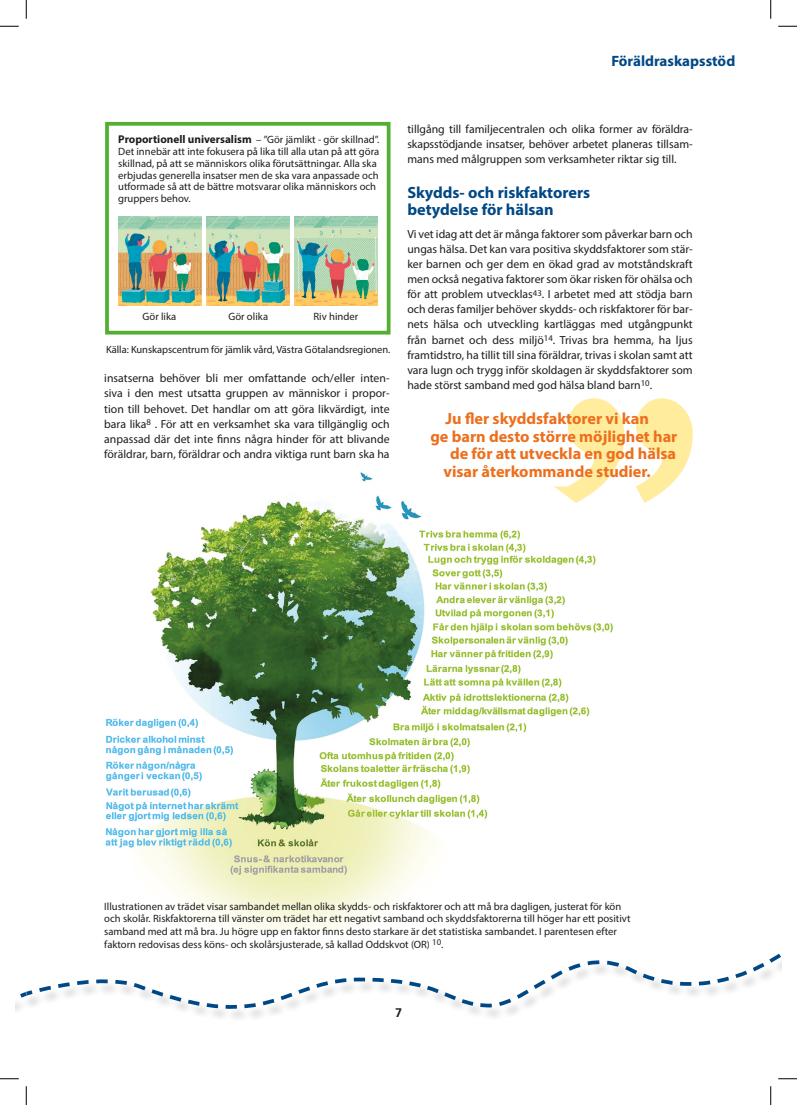
<style>
.page{position:relative;width:797px;height:1105px;background:#fff}
.page>*{position:absolute;margin:0;border:0;box-sizing:border-box;transform-origin:0 0}
.t1{font:700 16.25px "Myriad Pro";color:#ed6f1d}
.t2{font:700 16.25px/17.5px "Myriad Pro";color:#004885}
.t3{font:700 15px "Myriad Pro";color:#004885}
.t4{font:700 12.5px "Frutiger";color:#1d1d1b}
.t5{font:11.75px/15.1px "Myriad Pro";color:#1d1d1b;text-align:justify}
.t6{font:10.62px/11.9px "Myriad Pro";color:#1d1d1b}
.t7{font:10.5px "Myriad Pro";letter-spacing:-.005em;color:#1d1d1b}
.s1{font-weight:700;font-size:11.25px}
</style>
<div class="page">
<img style="left:105px;top:472px;width:508px;height:459px">
<svg style="left:554px;top:398px;width:138px;height:105px"></svg>
<svg style="left:180px;top:1009px;width:101px;height:10px"></svg>
<svg style="left:135px;top:953px;width:646px;height:56px"></svg>
<svg style="left:16px;top:979px;width:119px;height:32px"></svg>
<div style="left:105px;top:122px;width:285px;height:213px;border:4px solid #53af32"></div>
<img style="left:118px;top:216px;width:83px;height:89px">
<img style="left:206px;top:216px;width:83px;height:89px">
<img style="left:294px;top:216px;width:83px;height:89px">
<svg style="left:0;top:25px;width:19px;height:2px"></svg>
<svg style="left:778px;top:25px;width:19px;height:2px"></svg>
<svg style="left:0;top:1078px;width:19px;height:1px"></svg>
<svg style="left:778px;top:1078px;width:19px;height:1px"></svg>
<svg style="left:25px;top:0;width:2px;height:19px"></svg>
<svg style="left:25px;top:1086px;width:2px;height:19px"></svg>
<svg style="left:770px;top:0;width:1px;height:19px"></svg>
<svg style="left:770px;top:1086px;width:1px;height:19px"></svg>
<p class="t3" style="left:611px;top:51px;width:125px">Föräldraskapsstöd</p>
<p class="t6" style="left:118px;top:133px;width:262px"><span class="s1">Proportionell universalism</span> – ”Gör jämlikt - gör skillnad”.<br>Det innebär att inte fokusera på lika till alla utan på att göra skillnad, på att se människors olika förutsättningar. Alla ska erbjudas generella insatser men de ska vara anpassade och utformade så att de bättre motsvarar olika människors och gruppers behov.</p>
<p class="t6" style="left:143px;top:310px;width:35px">Gör lika</p>
<p class="t6" style="left:228px;top:310px;width:41px">Gör olika</p>
<p class="t6" style="left:313px;top:310px;width:46px">Riv hinder</p>
<p class="t7" style="left:106px;top:343px;width:286px">Källa: Kunskapscentrum för jämlik vård, Västra Götalandsregionen.</p>
<p class="t5" style="left:104px;top:371px;width:287px">insatserna behöver bli mer omfattande och/eller inten&shy;siva i den mest utsatta gruppen av människor i propor&shy;tion till behovet. Det handlar om att göra likvärdigt, inte bara lika<sup>8</sup> . För att en verksamhet ska vara tillgänglig och anpassad där det inte finns några hinder för att blivande föräldrar, barn, föräldrar och andra viktiga runt barn ska ha</p>
<p class="t5" style="left:407px;top:121px;width:287px">tillgång till familjecentralen och olika former av föräldra&shy;skapsstödjande insatser, behöver arbetet planeras tillsam&shy;mans med målgruppen som verksamheter riktar sig till.</p>
<h1 class="t2" style="left:407px;top:183px;width:184px">Skydds- och riskfaktorers betydelse för hälsan</h1>
<p class="t5" style="left:407px;top:226px;width:287px">Vi vet idag att det är många faktorer som påverkar barn och ungas hälsa. Det kan vara positiva skyddsfaktorer som stär&shy;ker barnen och ger dem en ökad grad av motståndskraft men också negativa faktorer som ökar risken för ohälsa och för att problem utvecklas<sup>43</sup>. I arbetet med att stödja barn och deras familjer behöver skydds- och riskfaktorer för bar&shy;nets hälsa och utveckling kartläggas med utgångpunkt från barnet och dess miljö<sup>14</sup>. Trivas bra hemma, ha ljus framtidstro, ha tillit till sina föräldrar, trivas i skolan samt att vara lugn och trygg inför skoldagen är skyddsfaktorer som hade störst samband med god hälsa bland barn<sup>10</sup>.</p>
<h1 class="t1" style="left:445px;top:408px;width:205px">Ju fler skyddsfaktorer vi kan</h1>
<h1 class="t1" style="left:430px;top:426px;width:249px">ge barn desto större möjlighet har</h1>
<h1 class="t1" style="left:450px;top:443px;width:228px">de för att utveckla en god hälsa</h1>
<h1 class="t1" style="left:443px;top:461px;width:209px">visar återkommande studier.</h1>
<p class="t6" style="left:104px;top:899px;width:528px;line-height:12.8px">Illustrationen av trädet visar sambandet mellan olika skydds- och riskfaktorer och att må bra dagligen, justerat för kön och skolår. Riskfaktorerna till vänster om trädet har ett negativt samband och skyddsfaktorerna till höger har ett positivt samband med att må bra. Ju högre upp en faktor finns desto starkare är det statistiska sambandet. I parentesen efter faktorn redovisas dess köns- och skolårsjusterade, så kallad Oddskvot (OR) <sup>10</sup>.</p>
<p class="t4" style="left:395px;top:1006px;width:8px">7</p>
</div>
